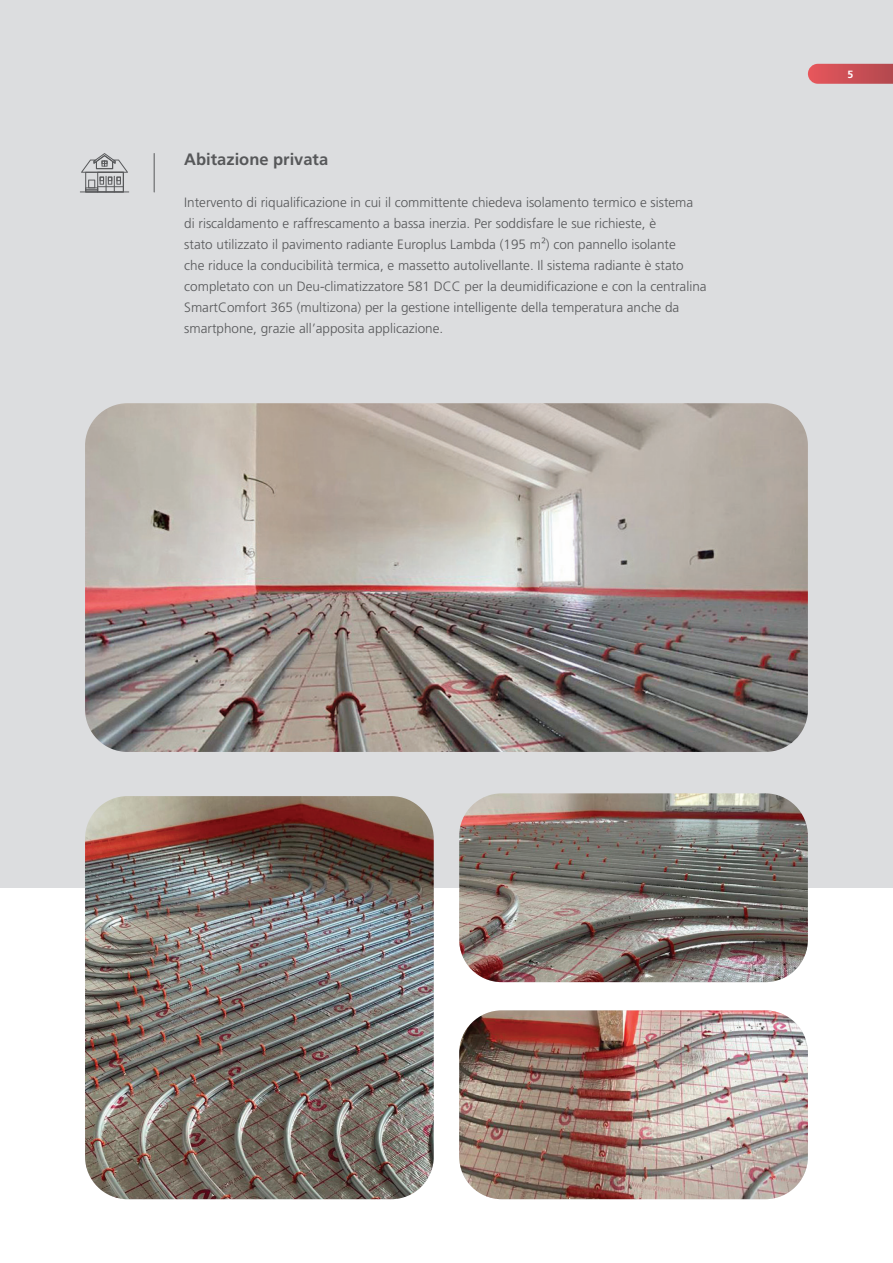
<style>
.page{position:relative;width:893px;height:1263px;background:#fff}
.page>*{position:absolute;margin:0;border:0;box-sizing:border-box;transform-origin:0 0}
.t1{font:700 16.5px "Frutiger LT Pro";color:#57585a}
.t2{font:300 13.5px/21px "Frutiger LT Pro";color:#57585a}
.t3{font:700 10.5px "Frutiger LT Pro";color:#fff}
</style>
<div class="page">
<div style="left:0;top:0;width:893px;height:888px;background:#dcdddf"></div>
<img style="left:459px;top:1010px;width:349px;height:189px">
<img style="left:459px;top:793px;width:349px;height:189px">
<svg style="left:808px;top:64px;width:85px;height:20px;background:#cc5459"></svg>
<hr style="left:154px;top:153px;width:1px;height:39px;background:#57585a">
<img style="left:85px;top:796px;width:349px;height:403px">
<img style="left:85px;top:403px;width:723px;height:349px">
<hr style="left:80px;top:191px;width:49px;height:1px;background:#57585a">
<svg style="left:81px;top:153px;width:47px;height:39px"></svg>
<p class="t1" style="left:184px;top:150px;width:145px">Abitazione privata</p>
<p class="t2" style="left:184px;top:192px;width:524px">Intervento di riqualificazione in cui il committente chiedeva isolamento termico e sistema di riscaldamento e raffrescamento a bassa inerzia. Per soddisfare le sue richieste, è<br>stato utilizzato il pavimento radiante Europlus Lambda (195 m²) con pannello isolante<br>che riduce la conducibilità termica, e massetto autolivellante. Il sistema radiante è stato completato con un Deu-climatizzatore 581 DCC per la deumidificazione e con la centralina SmartComfort 365 (multizona) per la gestione intelligente della temperatura anche da smartphone, grazie all’apposita applicazione.</p>
<p class="t3" style="left:847px;top:68px;width:7px">5</p>
</div>
